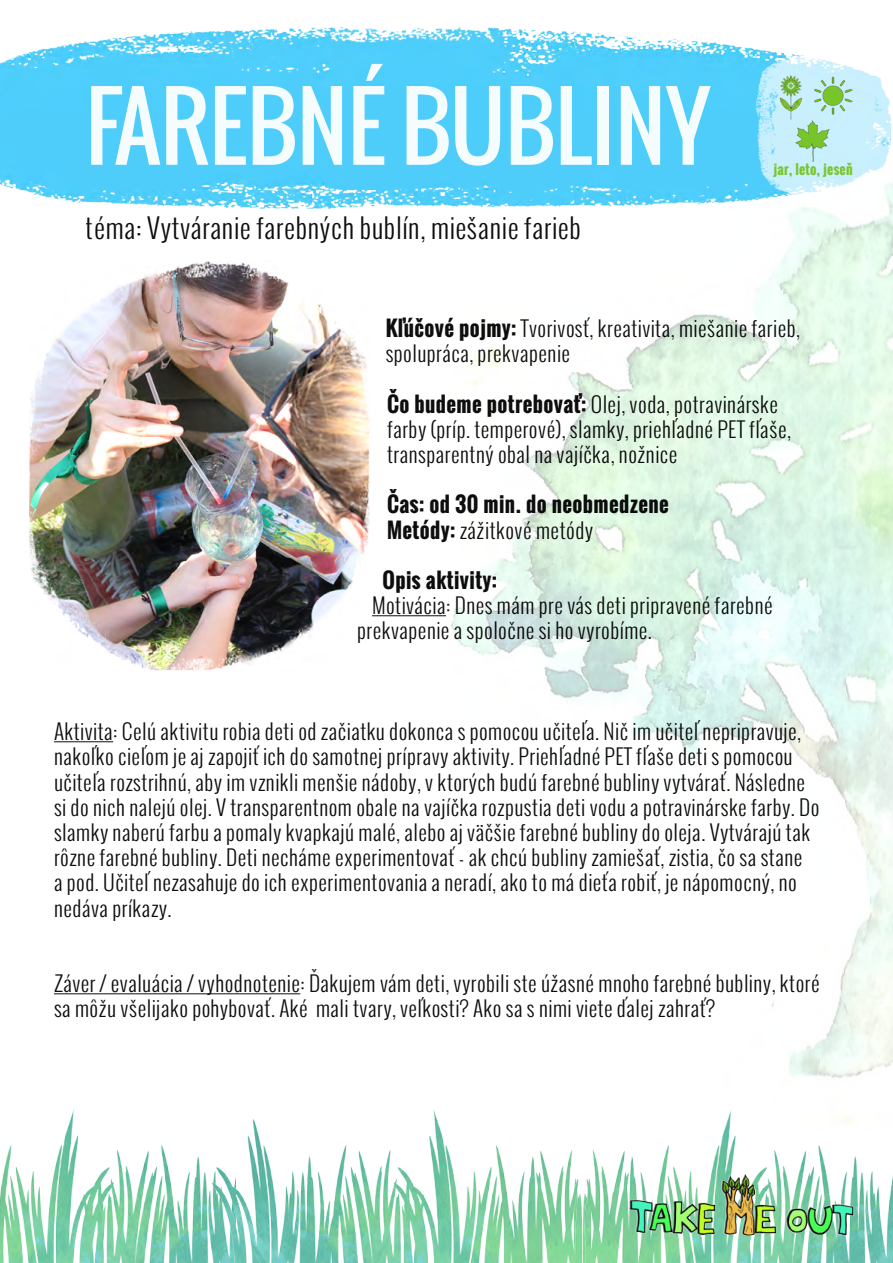
<style>
.page{position:relative;width:893px;height:1263px;background:#fff}
.page>*{position:absolute;margin:0;border:0;box-sizing:border-box;transform-origin:0 0}
.t1{font:90px "Oswald";color:#fff}
.t2{font:300 27px "Oswald";letter-spacing:.02em;color:#000}
.t3{font:300 21px/25.2px "Oswald";letter-spacing:.02em;color:#000}
.t4{font:700 21px/25.2px "Oswald";letter-spacing:.02em;color:#000}
.t5{font:700 13.5px "Oswald";letter-spacing:.02em;color:#78c52b}
.s1{font-weight:700}
.s2{font-weight:300}
</style>
<div class="page">
<img style="left:446px;top:211px;width:447px;height:867px">
<img style="left:0;top:1109px;width:211px;height:154px">
<img style="left:590px;top:1110px;width:303px;height:153px">
<img style="left:211px;top:1110px;width:379px;height:153px">
<img style="left:0;top:27px;width:893px;height:184px">
<img style="left:628px;top:1171px;width:227px;height:69px">
<hr style="left:372px;top:615px;width:74px;height:1px;background:#000">
<hr style="left:54px;top:741px;width:59px;height:1px;background:#000">
<hr style="left:54px;top:993px;width:246px;height:1px;background:#000">
<img style="left:29px;top:261px;width:353px;height:410px">
<img style="left:754px;top:44px;width:139px;height:163px">
<img style="left:774px;top:74px;width:36px;height:46px">
<img style="left:793px;top:119px;width:38px;height:44px">
<img style="left:814px;top:75px;width:38px;height:41px">
<h1 class="t1" style="left:86px;top:58px;width:626px">FAREBNÉ BUBLINY</h1>
<p class="t2" style="left:86px;top:210px;width:496px">téma: Vytváranie farebných bublín, miešanie farieb</p>
<p class="t5" style="left:773px;top:159px;width:81px">jar, leto, jeseň</p>
<p class="t3" style="left:386px;top:316px;width:416px"><span class="s1">Kľúčové pojmy:</span> Tvorivosť, kreativita, miešanie farieb, spolupráca, prekvapenie</p>
<p class="t3" style="left:387px;top:391px;width:405px"><span class="s1">Čo budeme potrebovať:</span> Olej, voda, potravinárske farby (príp. temperové), slamky, priehľadné PET fľaše, transparentný obal na vajíčka, nožnice</p>
<p class="t4" style="left:387px;top:492px;width:283px">Čas: od 30 min. do neobmedzene<br>Metódy: <span class="s2">zážitkové metódy</span></p>
<p class="t4" style="left:383px;top:568px;width:116px">Opis aktivity:</p>
<p class="t3" style="left:357px;top:593px;width:417px;text-indent:15px">Motivácia: Dnes mám pre vás deti pripravené farebné prekvapenie a spoločne si ho vyrobíme.</p>
<p class="t3" style="left:54px;top:719px;width:767px">Aktivita: Celú aktivitu robia deti od začiatku dokonca s pomocou učiteľa. Nič im učiteľ nepripravuje, nakoľko cieľom je aj zapojiť ich do samotnej prípravy aktivity. Priehľadné PET fľaše deti s pomocou učiteľa rozstrihnú, aby im vznikli menšie nádoby, v ktorých budú farebné bubliny vytvárať. Následne si do nich nalejú olej. V transparentnom obale na vajíčka rozpustia deti vodu a potravinárske farby. Do slamky naberú farbu a pomaly kvapkajú malé, alebo aj väčšie farebné bubliny do oleja. Vytvárajú tak rôzne farebné bubliny. Deti necháme experimentovať - ak chcú bubliny zamiešať, zistia, čo sa stane<br>a pod. Učiteľ nezasahuje do ich experimentovania a neradí, ako to má dieťa robiť, je nápomocný, no nedáva príkazy.</p>
<p class="t3" style="left:311px;top:965px;width:8px">ˇ</p>
<p class="t3" style="left:54px;top:971px;width:767px">Záver / evaluácia / vyhodnotenie: Dakujem vám deti, vyrobili ste úžasné mnoho farebné bubliny, ktoré sa môžu všelijako pohybovať. Aké mali tvary, veľkosti? Ako sa s nimi viete ďalej zahrať?</p>
</div>
